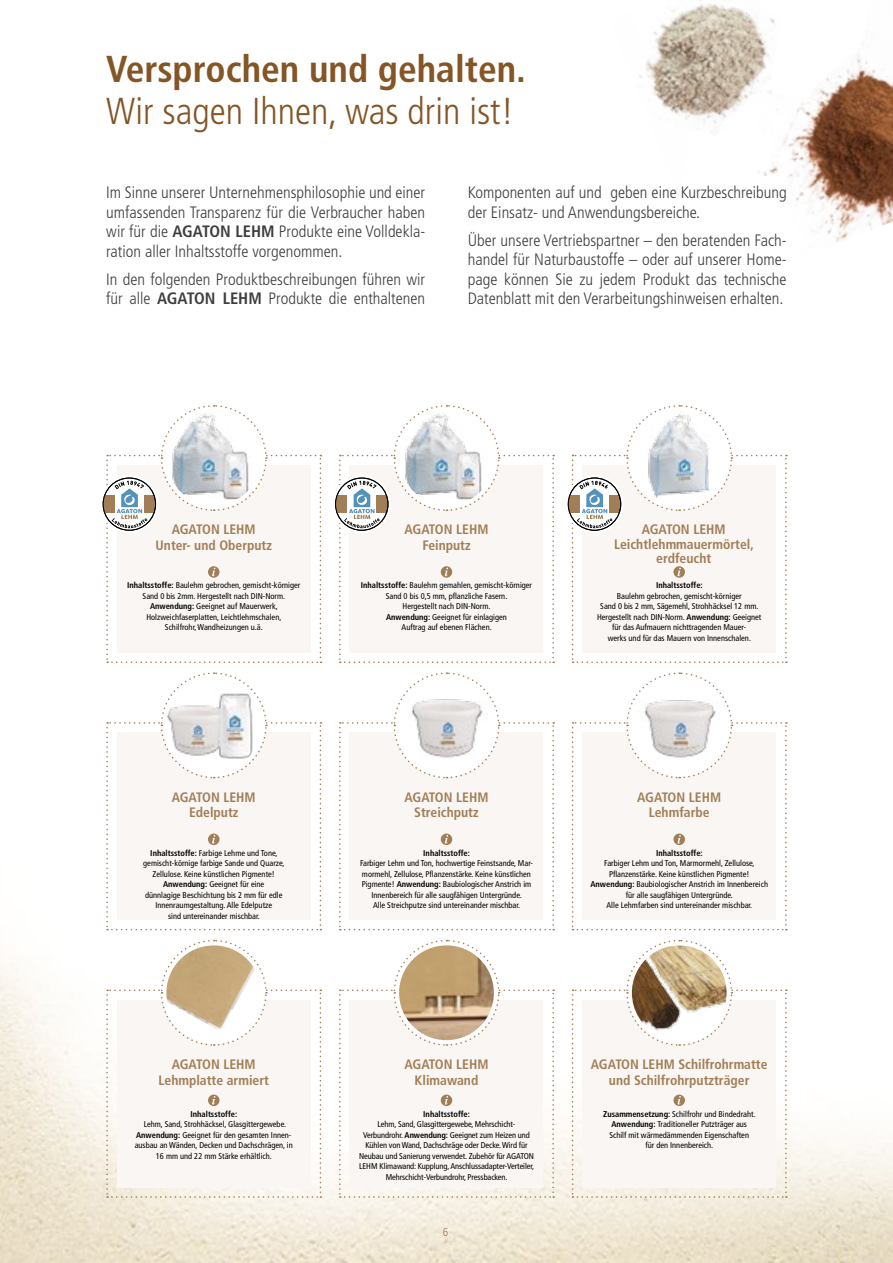
<style>
.page{position:relative;width:893px;height:1263px;background:#fff}
.page>*{position:absolute;margin:0;border:0;box-sizing:border-box;transform-origin:0 0}
.t1{font:300 condensed 37.5px "Frutiger";color:#845525}
.t2{font:700 condensed 37.5px "Frutiger";color:#845525}
.t3{font:300 condensed 16.5px/19.5px "Frutiger";color:#3e3d40;text-align:justify}
.t4{font:700 condensed 13.65px/15.8px "Frutiger";color:#a17e56;text-align:center}
.t5{font:300 condensed 11.55px "Frutiger";color:#a17e56}
.t6{font:condensed 8.4px/10.5px "Frutiger";color:#000;text-align:center}
.t7{font:700 condensed 8.4px "Frutiger";color:#000}
.s1{font-weight:700}
</style>
<div class="page">
<img style="left:0;top:803px;width:893px;height:460px">
<img style="left:639px;top:0;width:254px;height:242px">
<svg style="left:106px;top:939px;width:215px;height:259px"></svg>
<svg style="left:339px;top:939px;width:215px;height:259px"></svg>
<svg style="left:572px;top:939px;width:215px;height:259px"></svg>
<svg style="left:106px;top:672px;width:215px;height:258px"></svg>
<svg style="left:339px;top:672px;width:215px;height:258px"></svg>
<svg style="left:572px;top:672px;width:215px;height:258px"></svg>
<div style="left:632px;top:678px;width:94px;height:95px;background:#fff;border-radius:50%"></div>
<img style="left:638px;top:687px;width:82px;height:81px">
<svg style="left:100px;top:475px;width:58px;height:58px"></svg>
<svg style="left:103px;top:495px;width:11px;height:18px"></svg>
<svg style="left:106px;top:405px;width:215px;height:258px"></svg>
<svg style="left:333px;top:475px;width:58px;height:58px"></svg>
<div style="left:336px;top:495px;width:11px;height:18px;background:#a17e56"></div>
<svg style="left:339px;top:405px;width:215px;height:258px"></svg>
<svg style="left:565px;top:475px;width:59px;height:58px"></svg>
<svg style="left:568px;top:495px;width:11px;height:18px"></svg>
<svg style="left:572px;top:405px;width:215px;height:258px"></svg>
<div style="left:632px;top:411px;width:95px;height:94px;background:#fff;border-radius:50%"></div>
<img style="left:638px;top:411px;width:85px;height:92px">
<h1 class="t2" style="left:106px;top:47px;width:421px">Versprochen und gehalten.</h1>
<h1 class="t1" style="left:106px;top:90px;width:409px">Wir sagen Ihnen, was drin ist!</h1>
<h2 class="t3" style="left:106px;top:183px;width:320px">Im Sinne unserer Unternehmensphilosophie und einer umfassenden Transparenz für die Verbraucher haben wir für die <span class="s1">AGATON LEHM</span> Produkte eine Volldekla&shy;ration aller Inhaltsstoffe vorgenommen.</h2>
<h2 class="t3" style="left:106px;top:270px;width:320px">In den folgenden Produktbeschreibungen führen wir für alle <span class="s1">AGATON LEHM</span> Produkte die enthaltenen</h2>
<h2 class="t3" style="left:468px;top:183px;width:320px">Komponenten auf und geben eine Kurzbeschreibung der Einsatz- und Anwendungsbereiche.</h2>
<h2 class="t3" style="left:468px;top:231px;width:320px">Über unsere Vertriebspartner – den beratenden Fach&shy;handel für Naturbaustoffe – oder auf unserer Home&shy;page können Sie zu jedem Produkt das technische Datenblatt mit den Verarbeitungshinweisen erhalten.</h2>
<h3 class="t4" style="left:156px;top:522px;width:118px">AGATON LEHM<br>Unter- und Oberputz</h3>
<p class="t6" style="left:127px;top:580px;width:175px"><span class="s1">Inhaltsstoffe:</span> Baulehm gebrochen, gemischt-körniger Sand 0 bis 2mm. Hergestellt nach DIN-Norm.<br><span class="s1">Anwendung:</span> Geeignet auf Mauerwerk, Holzweichfaserplatten, Leichtlehmschalen,<br>Schilfrohr, Wandheizungen u.ä.</p>
<h3 class="t4" style="left:404px;top:522px;width:85px">AGATON LEHM<br>Feinputz</h3>
<p class="t6" style="left:361px;top:580px;width:173px"><span class="s1">Inhaltsstoffe:</span> Baulehm gemahlen, gemischt-körniger Sand 0 bis 0,5 mm, pflanzliche Fasern.<br>Hergestellt nach DIN-Norm.<br><span class="s1">Anwendung:</span> Geeignet für einlagigen<br>Auftrag auf ebenen Flächen.</p>
<h3 class="t4" style="left:614px;top:522px;width:141px;line-height:15px">AGATON LEHM<br>Leichtlehmmauermörtel,</h3>
<h3 class="t4" style="left:656px;top:550px;width:56px">erdfeucht</h3>
<p class="t7" style="left:656px;top:580px;width:48px">Inhaltsstoffe:</p>
<p class="t6" style="left:597px;top:591px;width:166px">Baulehm gebrochen, gemischt-körniger<br>Sand 0 bis 2 mm, Sägemehl, Strohhäcksel 12 mm.<br>Hergestellt nach DIN-Norm. <span class="s1">Anwendung:</span> Geeignet für das Aufmauern nichttragenden Mauer-<br>werks und für das Mauern von Innenschalen.</p>
<h3 class="t4" style="left:172px;top:789px;width:85px">AGATON LEHM<br>Edelputz</h3>
<p class="t6" style="left:143px;top:848px;width:143px"><span class="s1">Inhaltsstoffe:</span> Farbige Lehme und Tone, gemischt-körnige farbige Sande und Quarze, Zellulose. Keine künstlichen Pigmente!<br><span class="s1">Anwendung:</span> Geeignet für eine<br>dünnlagige Beschichtung bis 2 mm für edle Innenraumgestaltung. Alle Edelputze<br>sind untereinander mischbar.</p>
<h3 class="t4" style="left:158px;top:1056px;width:112px">AGATON LEHM<br>Lehmplatte armiert</h3>
<p class="t7" style="left:191px;top:1109px;width:48px">Inhaltsstoffe:</p>
<p class="t6" style="left:135px;top:1119px;width:160px">Lehm, Sand, Strohhäcksel, Glasgittergewebe.<br><span class="s1">Anwendung:</span> Geeignet für den gesamten Innen&shy;ausbau an Wänden, Decken und Dachschrägen, in 16 mm und 22 mm Stärke erhältlich.</p>
<h3 class="t4" style="left:404px;top:789px;width:85px">AGATON LEHM<br>Streichputz</h3>
<p class="t7" style="left:423px;top:848px;width:48px">Inhaltsstoffe:</p>
<p class="t6" style="left:360px;top:858px;width:174px">Farbiger Lehm und Ton, hochwertige Feinstsande, Mar&shy;mormehl, Zellulose, Pflanzenstärke. Keine künstlichen Pigmente! <span class="s1">Anwendung:</span> Baubiologischer Anstrich im Innenbereich für alle saugfähigen Untergründe.<br>Alle Streichputze sind untereinander mischbar.</p>
<h3 class="t4" style="left:637px;top:789px;width:85px">AGATON LEHM<br>Lehmfarbe</h3>
<p class="t7" style="left:656px;top:848px;width:48px">Inhaltsstoffe:</p>
<p class="t6" style="left:590px;top:858px;width:179px">Farbiger Lehm und Ton, Marmormehl, Zellulose, Pflanzenstärke. Keine künstlichen Pigmente!<br><span class="s1">Anwendung:</span> Baubiologischer Anstrich im Innenbereich für alle saugfähigen Untergründe.<br>Alle Lehmfarben sind untereinander mischbar.</p>
<h3 class="t4" style="left:404px;top:1056px;width:85px">AGATON LEHM<br>Klimawand</h3>
<p class="t7" style="left:423px;top:1109px;width:48px">Inhaltsstoffe:</p>
<p class="t6" style="left:359px;top:1119px;width:177px">Lehm, Sand, Glasgittergewebe, Mehrschicht-Verbundrohr. <span class="s1">Anwendung:</span> Geeignet zum Heizen und Kühlen von Wand, Dachschräge oder Decke. Wird für Neubau und Sanierung verwendet. Zubehör für AGATON LEHM Klimawand: Kupplung, Anschlussadapter-Verteiler, Mehrschicht-Verbundrohr, Pressbacken.</p>
<h3 class="t5" style="left:443px;top:1226px;width:7px">6</h3>
<h3 class="t4" style="left:591px;top:1056px;width:178px">AGATON LEHM Schilfrohrmatte und Schilfrohrputzträger</h3>
<p class="t6" style="left:603px;top:1109px;width:154px"><span class="s1">Zusammensetzung:</span> Schilfrohr und Bindedraht.<br><span class="s1">Anwendung:</span> Traditioneller Putzträger aus Schilf mit wärmedämmenden Eigenschaften<br>für den Innenbereich.</p>
</div>
